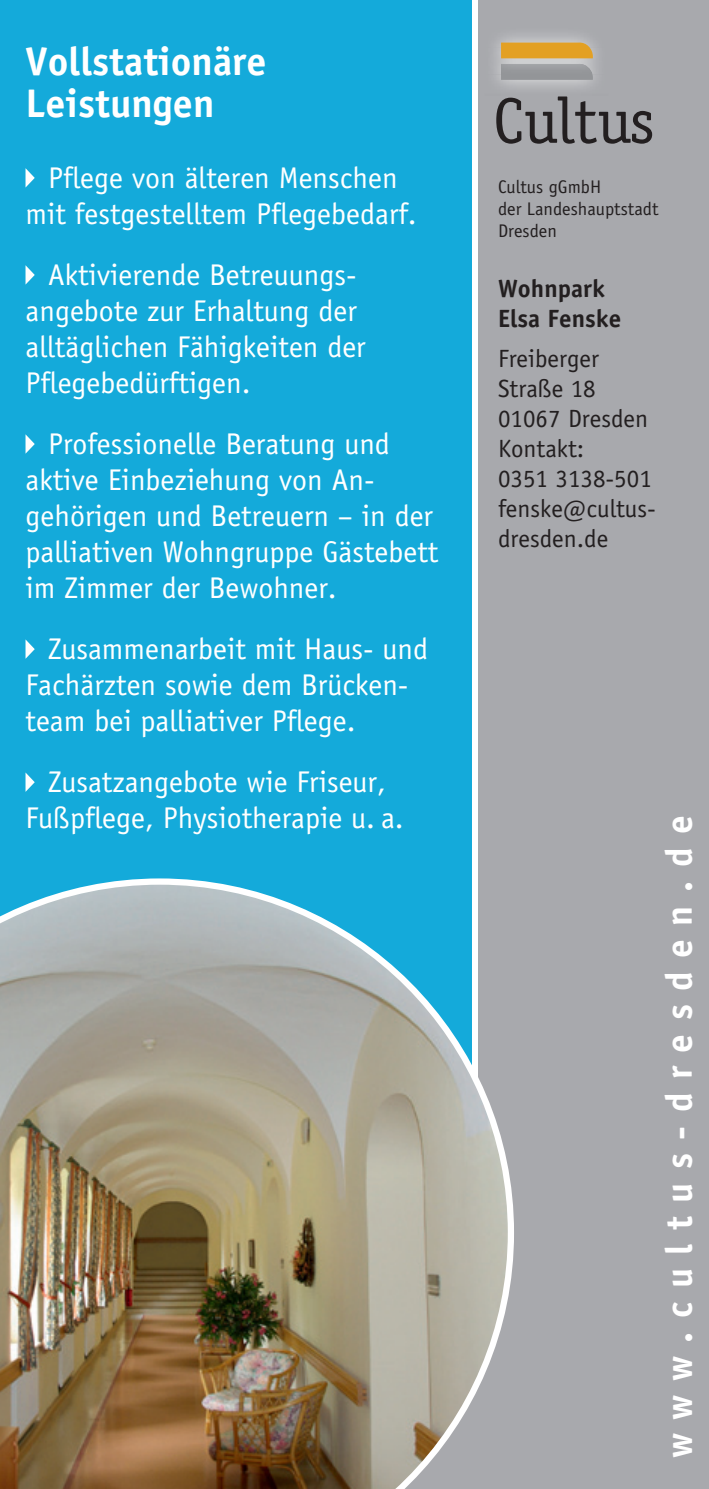
<style>
.page{position:relative;width:709px;height:1489px;background:#fff}
.page>*{position:absolute;margin:0;border:0;box-sizing:border-box;transform-origin:0 0}
.t1{font:700 40px/42.5px "Officina Sans";color:#fff}
.t2{font:700 37.5px "Officina Sans";letter-spacing:.36em;color:#fff}
.t3{font:30px/36px "Officina Sans";color:#fff}
.t4{font:25px/30px "Officina Sans";color:#231f20}
.t5{font:700 25px/30px "Officina Sans";color:#231f20}
.t6{font:18.25px/22px "Officina Sans";color:#231f20}
</style>
<div class="page">
<div style="left:478px;top:0;width:231px;height:1488px;background:#a8a9ad"></div>
<div style="left:0;top:0;width:471px;height:1249px;background:#14aada"></div>
<svg style="left:26px;top:168px;width:9px;height:19px"></svg>
<svg style="left:26px;top:266px;width:9px;height:18px"></svg>
<svg style="left:26px;top:435px;width:9px;height:18px"></svg>
<svg style="left:26px;top:640px;width:9px;height:18px"></svg>
<svg style="left:26px;top:773px;width:9px;height:18px"></svg>
<img style="left:0;top:878px;width:514px;height:610px">
<img style="left:496px;top:74px;width:99px;height:14px">
<img style="left:496px;top:36px;width:98px;height:12px">
<img style="left:495px;top:48px;width:101px;height:26px">
<svg style="left:501px;top:42px;width:92px;height:38px"></svg>
<svg style="left:496px;top:96px;width:156px;height:48px"></svg>
<h1 class="t1" style="left:26px;top:39px;width:242px">Vollstationäre<br>Leistungen</h1>
<p class="t3" style="left:26px;top:160px;width:393px;text-align:center">Pflege von älteren Menschen mit festgestelltem Pflegebedarf.</p>
<p class="t3" style="left:26px;top:257px;width:342px;text-indent:22px">Aktivierende Betreuungs - an gebote zur Erhaltung der alltäglichen Fähigkeiten der<br>Pflegebedürftigen.</p>
<p class="t3" style="left:26px;top:426px;width:414px;text-indent:22px">Professionelle Beratung und aktive Einbeziehung von An&shy;gehörigen und Betreuern – in der palliativen Wohngruppe Gästebett im Zimmer der Bewohner.</p>
<p class="t3" style="left:26px;top:631px;width:404px;text-indent:22px">Zusammenarbeit mit Haus- und<br>Fachärzten sowie dem Brücken&shy;team bei palliativer Pflege.</p>
<p class="t3" style="left:26px;top:764px;width:380px;text-align:center">Zusatzangebote wie Friseur,<br>Fußpflege, Physiotherapie u. a.</p>
<p class="t6" style="left:498px;top:176px;width:162px">Cultus gGmbH<br>der Landeshauptstadt<br>Dresden</p>
<p class="t5" style="left:498px;top:273px;width:125px">Wohnpark<br>Elsa Fenske</p>
<p class="t4" style="left:498px;top:344px;width:159px">Freiberger<br>Straße 18<br>01067 Dresden<br>Kontakt:<br>0351 3138-501 fenske@cultus&shy;dresden.de</p>
<p class="t2" style="left:655px;top:1457px;width:644px;rotate:-90deg">www.cultus-dresden.de</p>
</div>
